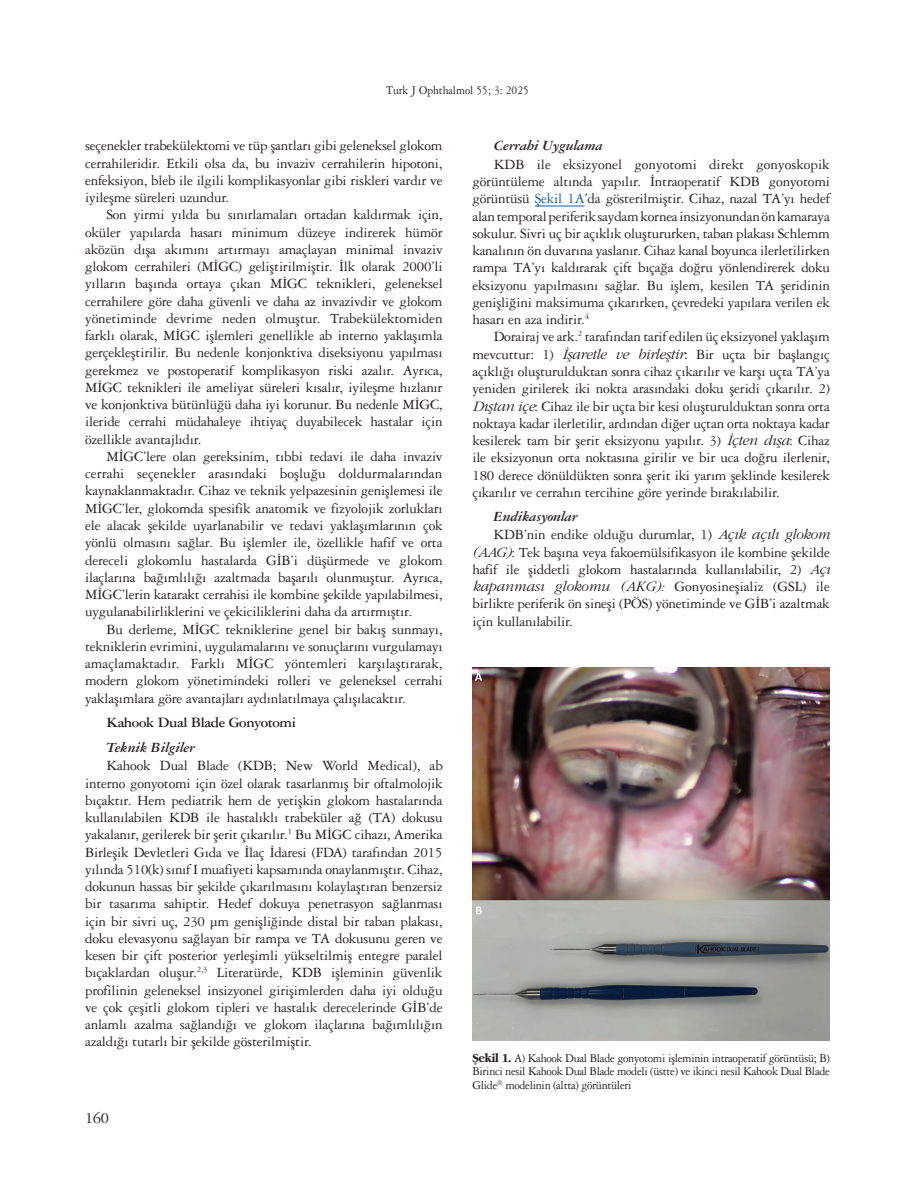
<style>
.page{position:relative;width:915px;height:1191px;background:#fff}
.page>*{position:absolute;margin:0;border:0;box-sizing:border-box;transform-origin:0 0}
.t1{font:16.5px "Garamond Three Tr";color:#231f20}
.t2{font:15px/17.2px "Garamond Three Tr";letter-spacing:-.015em;color:#231f20;text-align:justify}
.t3{font:15px "Garamond Three Bold Ita Tr";letter-spacing:-.025em;color:#231f20}
.t4{font:15px "Garamond Three Bold Tr";letter-spacing:-.025em;color:#231f20}
.t5{font:12.75px/13.5px "Garamond Three Tr";letter-spacing:-.025em;color:#231f20;text-align:justify;scale:.95 1}
.t6{font:12.75px "Garamond Three Tr";color:#231f20;scale:.9 1}
.s1{color:#175d9e}
.s2{font-family:"Garamond Italic Tr"}
.s3{font-family:"Garamond Bold Tr"}
</style>
<div class="page">
<hr style="left:534px;top:206px;width:50px;height:1px;background:#175d9e">
<img style="left:472px;top:668px;width:357px;height:372px">
<p class="t6" style="left:386px;top:82px;width:160px">Turk J Ophthalmol 55; 3: 2025</p>
<p class="t2" style="left:85px;top:137px;width:359px">seçenekler trabekülektomi ve tüp şantları gibi geleneksel glokom cerrahileridir. Etkili olsa da, bu invaziv cerrahilerin hipotoni, enfeksiyon, bleb ile ilgili komplikasyonlar gibi riskleri vardır ve iyileşme süreleri uzundur.</p>
<p class="t2" style="left:85px;top:206px;width:359px;text-indent:21px">Son yirmi yılda bu sınırlamaları ortadan kaldırmak için, oküler yapılarda hasarı minimum düzeye indirerek hümör aközün dışa akımını artırmayı amaçlayan minimal invaziv glokom cerrahileri (MİGC) geliştirilmiştir. İlk olarak 2000’li yılların başında ortaya çıkan MİGC teknikleri, geleneksel cerrahilere göre daha güvenli ve daha az invazivdir ve glokom yönetiminde devrime neden olmuştur. Trabekülektomiden farklı olarak, MİGC işlemleri genellikle ab interno yaklaşımla gerçekleştirilir. Bu nedenle konjonktiva diseksiyonu yapılması gerekmez ve postoperatif komplikasyon riski azalır. Ayrıca, MİGC teknikleri ile ameliyat süreleri kısalır, iyileşme hızlanır ve konjonktiva bütünlüğü daha iyi korunur. Bu nedenle MİGC, ileride cerrahi müdahaleye ihtiyaç duyabilecek hastalar için özellikle avantajlıdır.</p>
<p class="t2" style="left:85px;top:447px;width:359px;text-indent:21px">MİGC’lere olan gereksinim, tıbbi tedavi ile daha invaziv cerrahi seçenekler arasındaki boşluğu doldurmalarından kaynaklanmaktadır. Cihaz ve teknik yelpazesinin genişlemesi ile MİGC’ler, glokomda spesifik anatomik ve fizyolojik zorlukları ele alacak şekilde uyarlanabilir ve tedavi yaklaşımlarının çok yönlü olmasını sağlar. Bu işlemler ile, özellikle hafif ve orta dereceli glokomlu hastalarda GİB’i düşürmede ve glokom ilaçlarına bağımlılığı azaltmada başarılı olunmuştur. Ayrıca, MİGC’lerin katarakt cerrahisi ile kombine şekilde yapılabilmesi, uygulanabilirliklerini ve çekiciliklerini daha da artırmıştır.</p>
<p class="t2" style="left:85px;top:620px;width:359px;text-indent:21px">Bu derleme, MİGC tekniklerine genel bir bakış sunmayı, tekniklerin evrimini, uygulamalarını ve sonuçlarını vurgulamayı amaçlamaktadır. Farklı MİGC yöntemleri karşılaştırarak, modern glokom yönetimindeki rolleri ve geleneksel cerrahi yaklaşımlara göre avantajları aydınlatılmaya çalışılacaktır.</p>
<p class="t4" style="left:106px;top:712px;width:191px">Kahook Dual Blade Gonyotomi</p>
<p class="t3" style="left:106px;top:738px;width:90px">Teknik Bilgiler</p>
<p class="t2" style="left:85px;top:756px;width:359px;text-indent:21px">Kahook Dual Blade (KDB; New World Medical), ab interno gonyotomi için özel olarak tasarlanmış bir oftalmolojik bıçaktır. Hem pediatrik hem de yetişkin glokom hastalarında kullanılabilen KDB ile hastalıklı trabeküler ağ (TA) dokusu yakalanır, gerilerek bir şerit çıkarılır.<sup>1</sup> Bu MİGC cihazı, Amerika Birleşik Devletleri Gıda ve İlaç İdaresi (FDA) tarafından 2015 yılında 510(k) sınıf I muafiyeti kapsamında onaylanmıştır. Cihaz, dokunun hassas bir şekilde çıkarılmasını kolaylaştıran benzersiz bir tasarıma sahiptir. Hedef dokuya penetrasyon sağlanması için bir sivri uç, 230 μm genişliğinde distal bir taban plakası, doku elevasyonu sağlayan bir rampa ve TA dokusunu geren ve kesen bir çift posterior yerleşimli yükseltilmiş entegre paralel bıçaklardan oluşur.<sup>2,3</sup> Literatürde, KDB işleminin güvenlik profilinin geleneksel insizyonel girişimlerden daha iyi olduğu ve çok çeşitli glokom tipleri ve hastalık derecelerinde GİB’de anlamlı azalma sağlandığı ve glokom ilaçlarına bağımlılığın azaldığı tutarlı bir şekilde gösterilmiştir.</p>
<p class="t1" style="left:85px;top:1107px;width:25px">160</p>
<p class="t3" style="left:493px;top:137px;width:111px">Cerrahi Uygulama</p>
<p class="t2" style="left:472px;top:155px;width:359px;text-indent:21px">KDB ile eksizyonel gonyotomi direkt gonyoskopik görüntüleme altında yapılır. İntraoperatif KDB gonyotomi görüntüsü <span class="s1">Şekil 1A</span>’da gösterilmiştir. Cihaz, nazal TA’yı hedef alan temporal periferik saydam kornea insizyonundan ön kamaraya sokulur. Sivri uç bir açıklık oluştururken, taban plakası Schlemm kanalının ön duvarına yaslanır. Cihaz kanal boyunca ilerletilirken rampa TA’yı kaldırarak çift bıçağa doğru yönlendirerek doku eksizyonu yapılmasını sağlar. Bu işlem, kesilen TA şeridinin genişliğini maksimuma çıkarırken, çevredeki yapılara verilen ek hasarı en aza indirir.<sup>4</sup></p>
<p class="t2" style="left:472px;top:328px;width:359px;text-indent:21px">Dorairaj ve ark.<sup>2</sup> tarafından tarif edilen üç eksizyonel yaklaşım mevcuttur: 1) <span class="s2">İşaretle ve birleştir</span>: Bir uçta bir başlangıç açıklığı oluşturulduktan sonra cihaz çıkarılır ve karşı uçta TA’ya yeniden girilerek iki nokta arasındaki doku şeridi çıkarılır. 2)<br><span class="s2">Dıştan içe</span>: Cihaz ile bir uçta bir kesi oluşturulduktan sonra orta noktaya kadar ilerletilir, ardından diğer uçtan orta noktaya kadar kesilerek tam bir şerit eksizyonu yapılır. 3) <span class="s2">İçten dışa</span>: Cihaz ile eksizyonun orta noktasına girilir ve bir uca doğru ilerlenir, 180 derece dönüldükten sonra şerit iki yarım şeklinde kesilerek çıkarılır ve cerrahın tercihine göre yerinde bırakılabilir.</p>
<p class="t3" style="left:493px;top:507px;width:85px">Endikasyonlar</p>
<p class="t2" style="left:472px;top:525px;width:359px;text-indent:21px">KDB’nin endike olduğu durumlar, 1) <span class="s2">Açık açılı glokom (AAG)</span>: Tek başına veya fakoemülsifikasyon ile kombine şekilde hafif ile şiddetli glokom hastalarında kullanılabilir, 2) <span class="s2">Açı kapanması glokomu (AKG):</span> Gonyosineşializ (GSL) ile birlikte periferik ön sineşi (PÖS) yönetiminde ve GİB’i azaltmak için kullanılabilir.</p>
<p class="t5" style="left:472px;top:1050px;width:377px"><span class="s3">Şekil 1.</span> A) Kahook Dual Blade gonyotomi işleminin intraoperatif görüntüsü; B)<br>Birinci nesil Kahook Dual Blade modeli (üstte) ve ikinci nesil Kahook Dual Blade Glide<sup>®</sup> modelinin (altta) görüntüleri</p>
</div>
